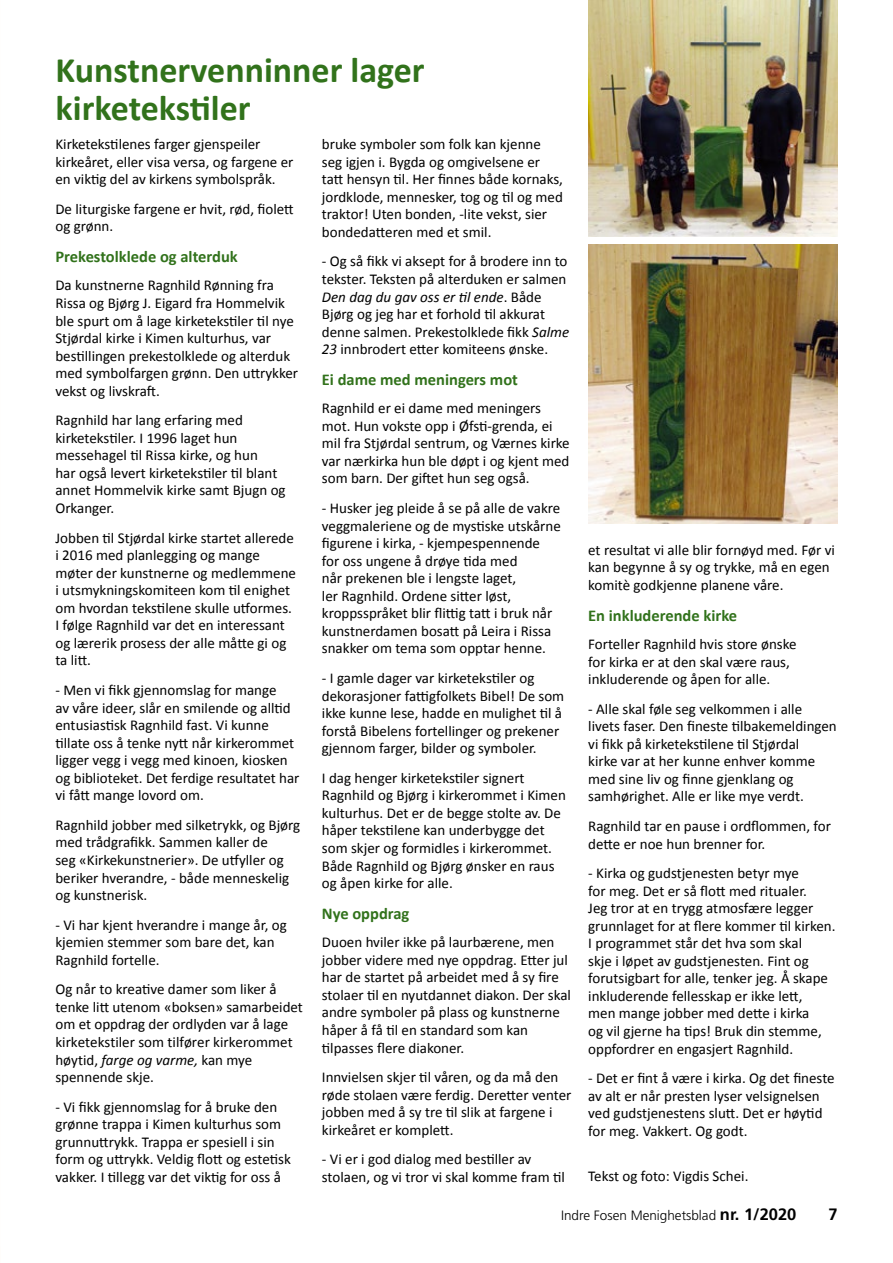
<style>
.page{position:relative;width:893px;height:1263px;background:#fff}
.page>*{position:absolute;margin:0;border:0;box-sizing:border-box;transform-origin:0 0}
.t1{font:700 36px/37.5px "Calibri";color:#31721b}
.t2{font:700 16.5px "Calibri";color:#31721b}
.t3{font:700 16.5px "Frutiger";color:#000}
.t4{font:15px/17.5px "Calibri";color:#000}
.t5{font:300 13.5px "Frutiger";color:#000}
.s1{font-style:italic}
.s2{font-weight:700;font-size:16.5px}
</style>
<div class="page">
<img style="left:588px;top:244px;width:250px;height:280px">
<img style="left:588px;top:0;width:250px;height:236px">
<h1 class="t1" style="left:56px;top:52px;width:371px">Kunstnervenninner lager kirketekstiler</h1>
<p class="t4" style="left:322px;top:135px;width:243px">bruke symboler som folk kan kjenne seg igjen i. Bygda og omgivelsene er tatt hensyn til. Her finnes både kornaks, jordklode, mennesker, tog og til og med traktor! Uten bonden, -lite vekst, sier bondedatteren med et smil.</p>
<p class="t4" style="left:322px;top:253px;width:249px">- Og så fikk vi aksept for å brodere inn to tekster. Teksten på alterduken er salmen <span class="s1">Den dag du gav oss er til ende</span>. Både Bjørg og jeg har et forhold til akkurat denne salmen. Prekestolklede fikk <span class="s1">Salme 23</span> innbrodert etter komiteens ønske.</p>
<p class="t2" style="left:322px;top:369px;width:198px">Ei dame med meningers mot</p>
<p class="t4" style="left:322px;top:400px;width:249px">Ragnhild er ei dame med meningers mot. Hun vokste opp i Øfsti-grenda, ei mil fra Stjørdal sentrum, og Værnes kirke var nærkirka hun ble døpt i og kjent med som barn. Der giftet hun seg også.</p>
<p class="t4" style="left:322px;top:499px;width:240px">- Husker jeg pleide å se på alle de vakre veggmaleriene og de mystiske utskårne figurene i kirka, - kjempespennende for oss ungene å drøye tida med<br>når prekenen ble i lengste laget,<br>ler Ragnhild. Ordene sitter løst, kroppsspråket blir flittig tatt i bruk når kunstnerdamen bosatt på Leira i Rissa snakker om tema som opptar henne.</p>
<p class="t4" style="left:322px;top:669px;width:244px">- I gamle dager var kirketekstiler og dekorasjoner fattigfolkets Bibel! De som ikke kunne lese, hadde en mulighet til å forstå Bibelens fortellinger og prekener gjennom farger, bilder og symboler.</p>
<p class="t4" style="left:322px;top:769px;width:246px">I dag henger kirketekstiler signert Ragnhild og Bjørg i kirkerommet i Kimen kulturhus. Det er de begge stolte av. De håper tekstilene kan underbygge det som skjer og formidles i kirkerommet.<br>Både Ragnhild og Bjørg ønsker en raus og åpen kirke for alle.</p>
<p class="t2" style="left:322px;top:903px;width:89px">Nye oppdrag</p>
<p class="t4" style="left:322px;top:933px;width:251px">Duoen hviler ikke på laurbærene, men jobber videre med nye oppdrag. Etter jul har de startet på arbeidet med å sy fire stolaer til en nyutdannet diakon. Der skal andre symboler på plass og kunstnerne håper å få til en standard som kan tilpasses flere diakoner.</p>
<p class="t4" style="left:322px;top:1068px;width:251px">Innvielsen skjer til våren, og da må den røde stolaen være ferdig. Deretter venter jobben med å sy tre til slik at fargene i kirkeåret er komplett.</p>
<p class="t4" style="left:322px;top:1150px;width:245px">- Vi er i god dialog med bestiller av stolaen, og vi tror vi skal komme fram til</p>
<p class="t4" style="left:55px;top:135px;width:240px">Kirketekstilenes farger gjenspeiler kirkeåret, eller visa versa, og fargene er en viktig del av kirkens symbolspråk.</p>
<p class="t4" style="left:55px;top:200px;width:240px">De liturgiske fargene er hvit, rød, fiolett og grønn.</p>
<p class="t2" style="left:55px;top:246px;width:184px">Prekestolklede og alterduk</p>
<p class="t4" style="left:55px;top:277px;width:244px">Da kunstnerne Ragnhild Rønning fra Rissa og Bjørg J. Eigard fra Hommelvik ble spurt om å lage kirketekstiler til nye Stjørdal kirke i Kimen kulturhus, var bestillingen prekestolklede og alterduk med symbolfargen grønn. Den uttrykker vekst og livskraft.</p>
<p class="t4" style="left:55px;top:412px;width:232px">Ragnhild har lang erfaring med kirketekstiler. I 1996 laget hun messehagel til Rissa kirke, og hun<br>har også levert kirketekstiler til blant annet Hommelvik kirke samt Bjugn og<br>Orkanger.</p>
<p class="t4" style="left:55px;top:529px;width:242px">Jobben til Stjørdal kirke startet allerede i 2016 med planlegging og mange møter der kunstnerne og medlemmene i utsmykningskomiteen kom til enighet om hvordan tekstilene skulle utformes.<br>I følge Ragnhild var det en interessant og lærerik prosess der alle måtte gi og ta litt.</p>
<p class="t4" style="left:55px;top:681px;width:245px">- Men vi fikk gjennomslag for mange<br>av våre ideer, slår en smilende og alltid entusiastisk Ragnhild fast. Vi kunne tillate oss å tenke nytt når kirkerommet ligger vegg i vegg med kinoen, kiosken og biblioteket. Det ferdige resultatet har vi fått mange lovord om.</p>
<p class="t4" style="left:55px;top:816px;width:246px">Ragnhild jobber med silketrykk, og Bjørg med trådgrafikk. Sammen kaller de<br>seg «Kirkekunstnerier». De utfyller og beriker hverandre, - både menneskelig og kunstnerisk.</p>
<p class="t4" style="left:55px;top:916px;width:233px">- Vi har kjent hverandre i mange år, og kjemien stemmer som bare det, kan<br>Ragnhild fortelle.</p>
<p class="t4" style="left:55px;top:980px;width:249px">Og når to kreative damer som liker å tenke litt utenom «boksen» samarbeidet om et oppdrag der ordlyden var å lage kirketekstiler som tilfører kirkerommet høytid, <span class="s1">farge og varme,</span> kan mye spennende skje.</p>
<p class="t4" style="left:55px;top:1098px;width:237px">- Vi fikk gjennomslag for å bruke den grønne trappa i Kimen kulturhus som grunnuttrykk. Trappa er spesiell i sin form og uttrykk. Veldig flott og estetisk vakker. I tillegg var det viktig for oss å</p>
<p class="t4" style="left:588px;top:541px;width:248px">et resultat vi alle blir fornøyd med. Før vi kan begynne å sy og trykke, må en egen komitè godkjenne planene våre.</p>
<p class="t2" style="left:588px;top:605px;width:150px">En inkluderende kirke</p>
<p class="t4" style="left:588px;top:635px;width:210px">Forteller Ragnhild hvis store ønske for kirka er at den skal være raus, inkluderende og åpen for alle.</p>
<p class="t4" style="left:588px;top:700px;width:250px">- Alle skal føle seg velkommen i alle livets faser. Den fineste tilbakemeldingen vi fikk på kirketekstilene til Stjørdal<br>kirke var at her kunne enhver komme med sine liv og finne gjenklang og samhørighet. Alle er like mye verdt.</p>
<p class="t4" style="left:588px;top:817px;width:244px">Ragnhild tar en pause i ordflommen, for dette er noe hun brenner for.</p>
<p class="t4" style="left:588px;top:864px;width:249px">- Kirka og gudstjenesten betyr mye<br>for meg. Det er så flott med ritualer.<br>Jeg tror at en trygg atmosfære legger grunnlaget for at flere kommer til kirken.<br>I programmet står det hva som skal<br>skje i løpet av gudstjenesten. Fint og forutsigbart for alle, tenker jeg. Å skape inkluderende fellesskap er ikke lett,<br>men mange jobber med dette i kirka<br>og vil gjerne ha tips! Bruk din stemme, oppfordrer en engasjert Ragnhild.</p>
<p class="t4" style="left:588px;top:1069px;width:248px">- Det er fint å være i kirka. Og det fineste av alt er når presten lyser velsignelsen ved gudstjenestens slutt. Det er høytid for meg. Vakkert. Og godt.</p>
<p class="t4" style="left:588px;top:1167px;width:162px">Tekst og foto: Vigdis Schei.</p>
<p class="t5" style="left:561px;top:1208px;width:237px">Indre Fosen Menighetsblad <span class="s2">nr. 1/2020</span></p>
<p class="t3" style="left:828px;top:1205px;width:11px">7</p>
</div>
